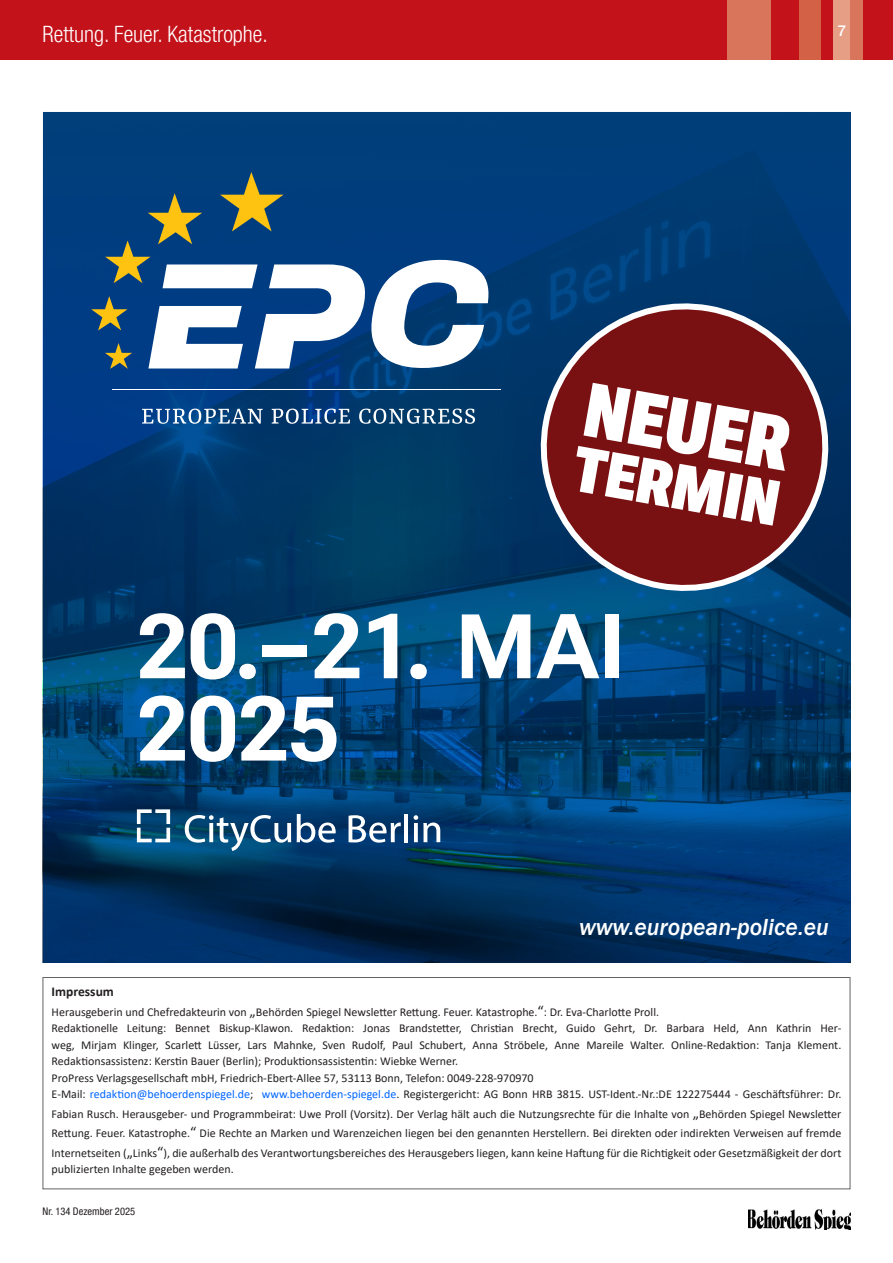
<style>
.page{position:relative;width:893px;height:1263px;background:#fff}
.page>*{position:absolute;margin:0;border:0;box-sizing:border-box;transform-origin:0 0}
.t1{font:89.7px/82.3px "Roboto Flex";color:#fff}
.t2{font:75.3px "Roboto Flex";color:#fff}
.t3{font:63px "Roboto Flex";color:#fff}
.t4{font:italic 500 24px "Franklin Gothic";color:#fff}
.t5{font:300 condensed 22.5px "Helvetica Neue LT Pro";color:#fff}
.t6{font:500 15px "Helvetica Neue LT Pro";color:#fff}
.t7{font:700 13.5px "Calibri";color:#231f20}
.t8{font:12px/19.5px "Calibri";color:#231f20;text-align:justify}
.t9{font:condensed 10.5px "Helvetica Neue LT Pro";color:#231f20}
.s1{font-size:15px}
.s2{color:#06f}
</style>
<div class="page">
<div style="left:0;top:0;width:893px;height:60px;background:#c4121a"></div>
<div style="left:799px;top:0;width:21px;height:60px;background:#d36146"></div>
<div style="left:727px;top:0;width:43px;height:60px;background:#d9755a"></div>
<div style="left:833px;top:0;width:24px;height:60px;background:#e69e85"></div>
<div style="left:850px;top:0;width:13px;height:60px;background:#d9755a"></div>
<img style="left:748px;top:1209px;width:103px;height:21px">
<div style="left:43px;top:977px;width:807px;height:212px;border:1px solid #636366"></div>
<img style="left:43px;top:112px;width:807px;height:850px">
<svg style="left:185px;top:815px;width:106px;height:36px"></svg>
<svg style="left:297px;top:814px;width:39px;height:29px"></svg>
<svg style="left:349px;top:815px;width:52px;height:28px"></svg>
<hr style="left:404px;top:814px;width:4px;height:28px;background:#fff">
<svg style="left:414px;top:815px;width:26px;height:27px"></svg>
<svg style="left:137px;top:809px;width:33px;height:33px"></svg>
<svg style="left:142px;top:409px;width:121px;height:15px"></svg>
<svg style="left:272px;top:409px;width:78px;height:15px"></svg>
<svg style="left:359px;top:409px;width:116px;height:15px"></svg>
<hr style="left:112px;top:389px;width:389px;height:1px;background:#fff">
<svg style="left:91px;top:172px;width:399px;height:197px"></svg>
<svg style="left:525px;top:295px;width:318px;height:311px;background:#562b3e"></svg>
<h3 class="t5" style="left:43px;top:20px;width:227px">Rettung. Feuer. Katastrophe.</h3>
<p class="t6" style="left:838px;top:22px;width:10px">7</p>
<p class="t2" style="left:596px;top:346px;width:208px;rotate:10deg">NEUER</p>
<p class="t3" style="left:583px;top:415px;width:209px;rotate:10deg">TERMIN</p>
<p class="t1" style="left:137px;top:596px;width:490px">20.– 21. MAI<br>2025</p>
<p class="t4" style="left:579px;top:912px;width:251px">www.european-police.eu</p>
<p class="t7" style="left:52px;top:982px;width:64px">Impressum</p>
<p class="t8" style="left:52px;top:1002px;width:609px">Herausgeberin und Chefredakteurin von <span class="s1">„</span>Behörden Spiegel Newsletter Rettung. Feuer. Katastrophe.<span class="s1">“</span>: Dr. Eva-Charlotte Proll.</p>
<p class="t8" style="left:52px;top:1020px;width:791px;line-height:16.5px">Redaktionelle Leitung: Bennet Biskup-Klawon. Redaktion: Jonas Brandstetter, Christian Brecht, Guido Gehrt, Dr. Barbara Held, Ann Kathrin Her&shy;weg, Mirjam Klinger, Scarlett Lüsser, Lars Mahnke, Sven Rudolf, Paul Schubert, Anna Ströbele, Anne Mareile Walter. Online-Redaktion: Tanja Klement.<br>Redaktionsassistenz: Kerstin Bauer (Berlin); Produktionsassistentin: Wiebke Werner.</p>
<p class="t8" style="left:52px;top:1068px;width:484px">ProPress Verlagsgesellschaft mbH, Friedrich-Ebert-Allee 57, 53113 Bonn, Telefon: 0049-228-970970</p>
<p class="t8" style="left:52px;top:1084px;width:791px">E-Mail: <span class="s2">redaktion@behoerdenspiegel.de</span>; <span class="s2">www.behoerden-spiegel.de</span>. Registergericht: AG Bonn HRB 3815. UST-Ident.-Nr.:DE 122275444 - Geschäftsführer: Dr.<br>Fabian Rusch. Herausgeber- und Programmbeirat: Uwe Proll (Vorsitz). Der Verlag hält auch die Nutzungsrechte für die Inhalte von <span class="s1">„</span>Behörden Spiegel Newsletter Rettung. Feuer. Katastrophe.<span class="s1">“</span> Die Rechte an Marken und Warenzeichen liegen bei den genannten Herstellern. Bei direkten oder indirekten Verweisen auf fremde Internetseiten (<span class="s1">„</span>Links<span class="s1">“</span>), die außerhalb des Verantwortungsbereiches des Herausgebers liegen, kann keine Haftung für die Richtigkeit oder Gesetzmäßigkeit der dort</p>
<p class="t8" style="left:52px;top:1159px;width:184px">publizierten Inhalte gegeben werden.</p>
<p class="t9" style="left:43px;top:1205px;width:94px">Nr. 134 Dezember 2025</p>
</div>
